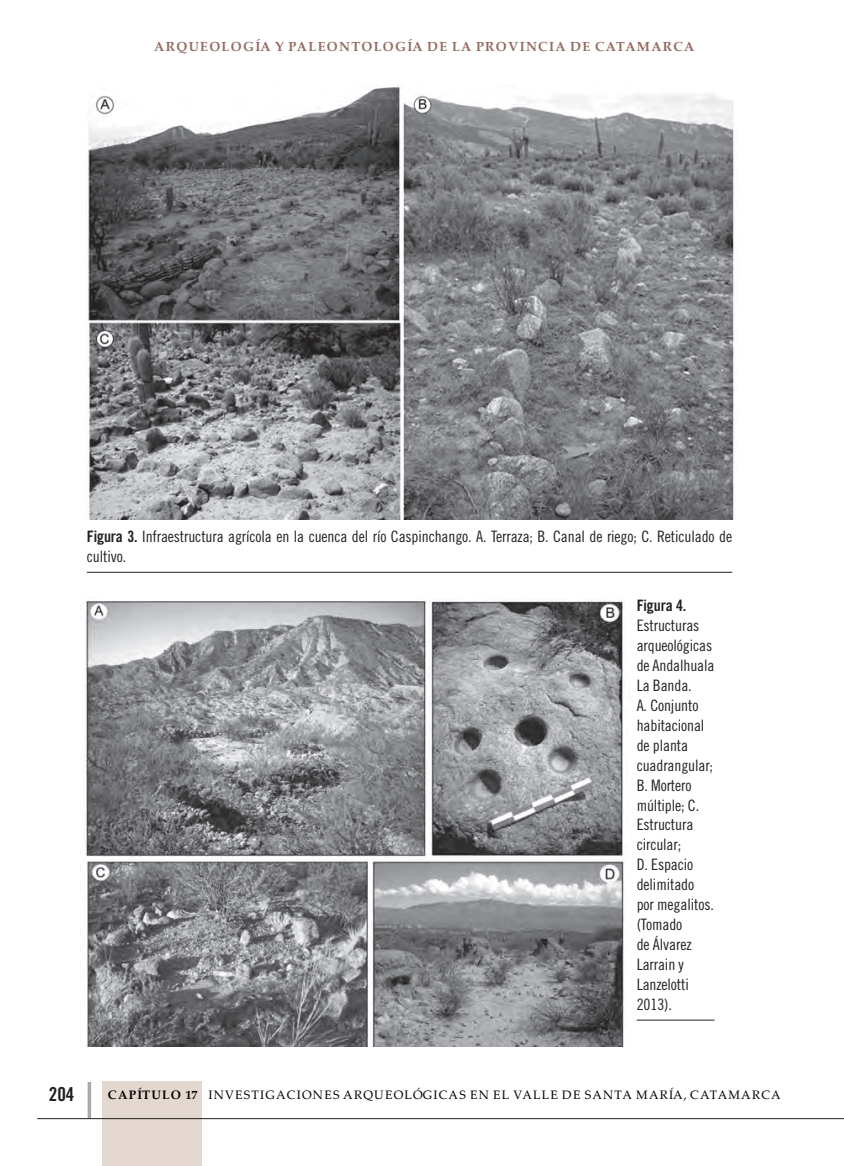
<style>
.page{position:relative;width:844px;height:1166px;background:#fff}
.page>*{position:absolute;margin:0;border:0;box-sizing:border-box;transform-origin:0 0}
.t1{font:19.25px "Trade Gothic Bold Cond Twenty";color:#231f20}
.t2{font:15.75px/19.9px "Trade Gothic Cond Eighteen";letter-spacing:-.01em;color:#231f20}
.t3{font:15.75px "Trade Gothic Bold Cond Twenty";letter-spacing:-.01em;color:#231f20}
.t4{font:700 13.12px "Palatino Linotype";letter-spacing:.1em;color:#936960}
.t5{font:12.25px "Palatino Linotype";letter-spacing:.095em;color:#000}
.t6{font:700 12.25px "Palatino Linotype";letter-spacing:.05em;color:#000}
.s1{font-family:"Trade Gothic Bold Cond Twenty"}
</style>
<div class="page">
<div style="left:102px;top:1082px;width:99px;height:84px;background:#e4d7cf"></div>
<hr style="left:88px;top:1082px;width:3px;height:36px;background:#a8a9ad">
<hr style="left:37px;top:1118px;width:806px;height:1px;background:#231f20">
<img style="left:88px;top:86px;width:647px;height:434px">
<img style="left:84px;top:600px;width:541px;height:447px">
<hr style="left:87px;top:572px;width:645px;height:1px;background:#231f20">
<hr style="left:636px;top:1020px;width:78px;height:1px;background:#231f20">
<p class="t4" style="left:154px;top:38px;width:538px">ARQUEOLOGÍA Y PALEONTOLOGÍA DE LA PROVINCIA DE CATAMARCA</p>
<p class="t2" style="left:87px;top:526px;width:646px"><span class="s1">Figura 3.</span> Infraestructura agrícola en la cuenca del río Caspinchango. A. Terraza; B. Canal de riego; C. Reticulado de cultivo.</p>
<p class="t3" style="left:636px;top:596px;width:51px">Figura 4.</p>
<p class="t2" style="left:636px;top:615px;width:79px">Estructuras arqueológicas de Andalhuala<br>La Banda.<br>A. Conjunto habitacional de planta cuadrangular;<br>B. Mortero múltiple; C.<br>Estructura circular;<br>D. Espacio delimitado por megalitos. (Tomado<br>de Álvarez<br>Larrain y<br>Lanzelotti<br>2013).</p>
<p class="t1" style="left:49px;top:1082px;width:27px">204</p>
<p class="t6" style="left:108px;top:1086px;width:45px">CAPÍTULO</p>
<p class="t6" style="left:185px;top:1086px;width:14px">17</p>
<p class="t5" style="left:208px;top:1086px;width:573px">INVESTIGACIONES ARQUEOLÓGICAS EN EL VALLE DE SANTA MARÍA, CATAMARCA</p>
</div>
